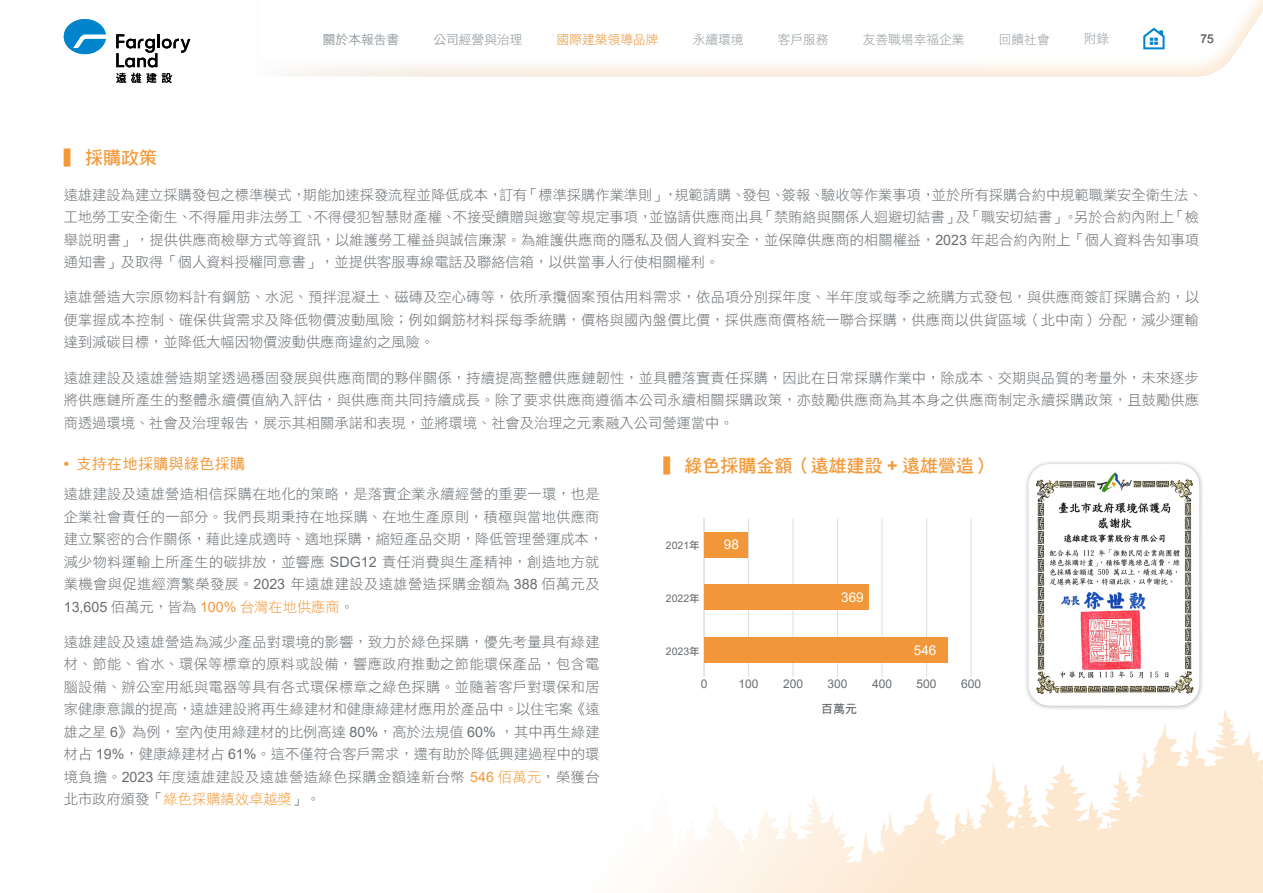
<style>
.page{position:relative;width:1263px;height:893px;background:#fff}
.page>*{position:absolute;margin:0;border:0;box-sizing:border-box;transform-origin:0 0}
.t1{font:18px "DF Hei Std W7";color:#f39939}
.t2{font:15px "DF Hei Std W5";letter-spacing:.025em;color:#f39939}
.t3{font:14.25px/22.5px "DF Hei Std W3";color:#686d71;text-align:justify}
.t4{font:14.25px/22.5px "DF Hei Std W3";letter-spacing:.02em;color:#686d71}
.t5{font:13.5px "Arial";color:#fff}
.t6{font:12.75px "DF Hei Std W3";color:#929a9f}
.t7{font:12.75px "DF Hei Std W3";color:#f39939}
.t8{font:12.75px "DF Hei Std W3";color:#526d7b}
.t9{font:12px "Arial";color:#686d70}
.t10{font:12px "DF Hei Std W7";color:#686d70}
.t11{font:12px "Arial";color:#686d71}
.t12{font:10.5px "Arial";color:#686d70}
.s1{font-family:"Arial"}
.s2{font-family:"Arial";font-weight:700}
.s3{font-family:"Arial";color:#f39939}
.s4{color:#f39939}
.s5{font-family:"DF Hei Std W7"}
</style>
<div class="page">
<img style="left:650px;top:709px;width:613px;height:184px">
<hr style="left:748px;top:518px;width:1px;height:159px;background:#dcdddd">
<hr style="left:793px;top:518px;width:1px;height:159px;background:#dcdddd">
<hr style="left:837px;top:518px;width:1px;height:159px;background:#dcdddd">
<hr style="left:882px;top:518px;width:1px;height:159px;background:#dcdddd">
<hr style="left:926px;top:518px;width:1px;height:159px;background:#dcdddd">
<hr style="left:971px;top:518px;width:1px;height:159px;background:#dcdddd">
<hr style="left:704px;top:518px;width:1px;height:159px;background:#dcdddd">
<div style="left:704px;top:532px;width:44px;height:25px;background:#f29739"></div>
<div style="left:704px;top:585px;width:164px;height:25px;background:#f29739"></div>
<div style="left:704px;top:637px;width:243px;height:26px;background:#f29739"></div>
<div style="left:1023px;top:459px;width:181px;height:251px;background:#000;opacity:.3"></div>
<img style="left:1028px;top:464px;width:171px;height:242px">
<div style="left:243px;top:0;width:1020px;height:86px;background:#f39939;opacity:.2"></div>
<svg style="left:64px;top:19px;width:42px;height:35px"></svg>
<svg style="left:162px;top:73px;width:10px;height:10px"></svg>
<svg style="left:116px;top:73px;width:40px;height:10px"></svg>
<svg style="left:116px;top:34px;width:74px;height:33px"></svg>
<svg style="left:1143px;top:28px;width:21px;height:21px"></svg>
<p class="t6" style="left:323px;top:32px;width:78px">關於本報告書</p>
<p class="t6" style="left:433px;top:32px;width:91px">公司經營與治理</p>
<p class="t7" style="left:557px;top:32px;width:103px">國際建築領導品牌</p>
<p class="t6" style="left:693px;top:32px;width:52px">永續環境</p>
<p class="t6" style="left:778px;top:32px;width:52px">客戶服務</p>
<p class="t6" style="left:863px;top:32px;width:103px">友善職場幸福企業</p>
<p class="t6" style="left:999px;top:32px;width:52px">回饋社會</p>
<p class="t8" style="left:1084px;top:32px;width:27px">附錄</p>
<p class="t11" style="left:1200px;top:30px;width:15px">75</p>
<p class="t1" style="left:64px;top:148px;width:95px">▍ 採購政策</p>
<p class="t3" style="left:64px;top:183px;width:1140px;text-align:left">遠雄建設為建立採購發包之標準模式，期能加速採發流程並降低成本，訂有「標準採購作業準則」，規範請購、發包、簽報、驗收等作業事項，並於所有採購合約中規範職業安全衛生法、工地勞工安全衛生、不得雇用非法勞工、不得侵犯智慧財產權、不接受饋贈與邀宴等規定事項，並協請供應商出具「禁賄絡與關係人迴避切結書」及「職安切結書」。另於合約內附上「檢舉說明書」，提供供應商檢舉方式等資訊，以維護勞工權益與誠信廉潔。為維護供應商的隱私及個人資料安全，並保障供應商的相關權益，<span class="s1">2023</span> 年起合約內附上「個人資料告知事項通知書」及取得「個人資料授權同意書」，並提供客服專線電話及聯絡信箱，以供當事人行使相關權利。</p>
<p class="t3" style="left:64px;top:286px;width:1137px">遠雄營造大宗原物料計有鋼筋、水泥、預拌混凝土、磁磚及空心磚等，依所承攬個案預估用料需求，依品項分別採年度、半年度或每季之統購方式發包，與供應商簽訂採購合約，以便掌握成本控制、確保供貨需求及降低物價波動風險；例如鋼筋材料採每季統購，價格與國內盤價比價，採供應商價格統一聯合採購，供應商以供貨區域（北中南）分配，減少運輸達到減碳目標，並降低大幅因物價波動供應商違約之風險。</p>
<p class="t3" style="left:64px;top:366px;width:1137px">遠雄建設及遠雄營造期望透過穩固發展與供應商間的夥伴關係，持續提高整體供應鏈韌性，並具體落實責任採購，因此在日常採購作業中，除成本、交期與品質的考量外，未來逐步將供應鏈所產生的整體永續價值納入評估，與供應商共同持續成長。除了要求供應商遵循本公司永續相關採購政策，亦鼓勵供應商為其本身之供應商制定永續採購政策，且鼓勵供應商透過環境、社會及治理報告，展示其相關承諾和表現，並將環境、社會及治理之元素融入公司營運當中。</p>
<p class="t1" style="left:663px;top:455px;width:330px">▍ 綠色採購金額（遠雄建設 <span class="s2">+</span> 遠雄營造）</p>
<p class="t2" style="left:64px;top:455px;width:183px"><span class="s2">•</span> 支持在地採購與綠色採購</p>
<p class="t4" style="left:64px;top:482px;width:541px">遠雄建設及遠雄營造相信採購在地化的策略，是落實企業永續經營的重要一環，也是企業社會責任的一部分。我們長期秉持在地採購、在地生產原則，積極與當地供應商建立緊密的合作關係，藉此達成適時、適地採購，縮短產品交期，降低管理營運成本，減少物料運輸上所產生的碳排放，並響應 <span class="s1">SDG12</span> 責任消費與生產精神，創造地方就業機會與促進經濟繁榮發展。<span class="s1">2023</span> 年遠雄建設及遠雄營造採購金額為 <span class="s1">388</span> 佰萬元及<span class="s1">13,605</span> 佰萬元，皆為 <span class="s3">100%</span> <span class="s4">台灣在地供應商</span>。</p>
<p class="t3" style="left:64px;top:630px;width:537px">遠雄建設及遠雄營造為減少產品對環境的影響，致力於綠色採購，優先考量具有綠建材、節能、省水、環保等標章的原料或設備，響應政府推動之節能環保產品，包含電腦設備、辦公室用紙與電器等具有各式環保標章之綠色採購。並隨著客戶對環保和居家健康意識的提高，遠雄建設將再生綠建材和健康綠建材應用於產品中。以住宅案《遠雄之星 <span class="s1">6</span>》為例，室內使用綠建材的比例高達 <span class="s1">80%</span>，高於法規值 <span class="s1">60%</span> ，其中再生綠建材占 <span class="s1">19%</span>，健康綠建材占 <span class="s1">61%</span>。這不僅符合客戶需求，還有助於降低興建過程中的環境負擔。<span class="s1">2023</span> 年度遠雄建設及遠雄營造綠色採購金額達新台幣 <span class="s3">546</span> <span class="s4">佰萬元</span>，榮獲台北市政府頒發「<span class="s4">綠色採購績效卓越獎</span>」。</p>
<p class="t5" style="left:724px;top:535px;width:17px">98</p>
<p class="t12" style="left:666px;top:538px;width:35px">2021<span class="s5">年</span></p>
<p class="t5" style="left:841px;top:588px;width:24px">369</p>
<p class="t12" style="left:666px;top:591px;width:35px">2022<span class="s5">年</span></p>
<p class="t5" style="left:914px;top:641px;width:24px">546</p>
<p class="t12" style="left:666px;top:644px;width:35px">2023<span class="s5">年</span></p>
<p class="t9" style="left:701px;top:676px;width:8px">0</p>
<p class="t9" style="left:738px;top:676px;width:22px">100</p>
<p class="t9" style="left:783px;top:676px;width:22px">200</p>
<p class="t9" style="left:827px;top:676px;width:22px">300</p>
<p class="t9" style="left:872px;top:676px;width:22px">400</p>
<p class="t9" style="left:916px;top:676px;width:22px">500</p>
<p class="t9" style="left:961px;top:676px;width:22px">600</p>
<p class="t10" style="left:821px;top:702px;width:37px">百萬元</p>
</div>
